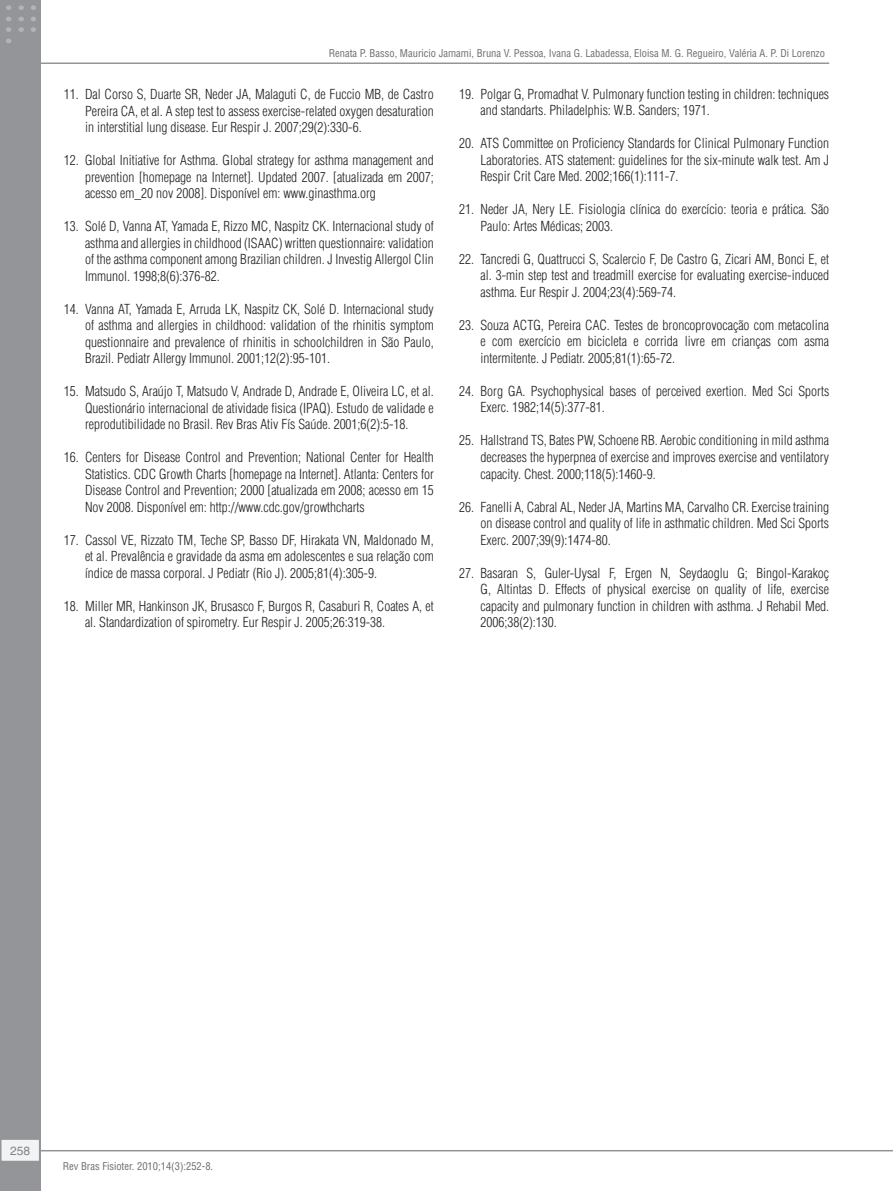
<style>
.page{position:relative;width:893px;height:1191px;background:#fff}
.page>*{position:absolute;margin:0;border:0;box-sizing:border-box;transform-origin:0 0}
.t1{font:300 condensed 13.5px/16.5px "Helvetica LT Std";color:#231f20;text-align:justify}
.t2{font:12px "Helvetica LT Std";color:#808285}
.t3{font:condensed 10.5px "Helvetica LT Std";color:#6c6d70}
</style>
<div class="page">
<hr style="left:14px;top:1150px;width:879px;height:1px;background:#939598">
<hr style="left:13px;top:62px;width:816px;height:2px;background:#939598">
<div style="left:0;top:0;width:40px;height:1191px;background:#939598"></div>
<div style="left:1px;top:1139px;width:39px;height:22px;background:#f2f3f4"></div>
<div style="left:0;top:1138px;width:40px;height:24px;border:2px solid #939598"></div>
<svg style="left:6px;top:39px;width:5px;height:4px"></svg>
<svg style="left:6px;top:27px;width:5px;height:5px"></svg>
<svg style="left:6px;top:17px;width:5px;height:4px"></svg>
<svg style="left:6px;top:5px;width:5px;height:5px"></svg>
<svg style="left:19px;top:27px;width:5px;height:5px"></svg>
<svg style="left:19px;top:17px;width:5px;height:4px"></svg>
<svg style="left:19px;top:5px;width:5px;height:5px"></svg>
<svg style="left:31px;top:27px;width:5px;height:5px"></svg>
<svg style="left:31px;top:17px;width:5px;height:4px"></svg>
<svg style="left:31px;top:5px;width:5px;height:5px"></svg>
<p class="t3" style="left:329px;top:46px;width:498px">Renata P. Basso, Mauricio Jamami, Bruna V. Pessoa, Ivana G. Labadessa, Eloisa M. G. Regueiro, Valéria A. P. Di Lorenzo</p>
<p class="t1" style="left:85px;top:86px;width:350px;text-indent:-21px">11. Dal Corso S, Duarte SR, Neder JA, Malaguti C, de Fuccio MB, de Castro Pereira CA, et al. A step test to assess exercise-related oxygen desaturation in interstitial lung disease. Eur Respir J. 2007;29(2):330-6.</p>
<p class="t1" style="left:85px;top:152px;width:350px;text-indent:-21px">12. Global Initiative for Asthma. Global strategy for asthma management and prevention [homepage na Internet]. Updated 2007. [atualizada em 2007; acesso em_20 nov 2008]. Disponível em: www.ginasthma.org</p>
<p class="t1" style="left:85px;top:218px;width:350px;text-indent:-21px">13. Solé D, Vanna AT, Yamada E, Rizzo MC, Naspitz CK. Internacional study of asthma and allergies in childhood (ISAAC) written questionnaire: validation of the asthma component among Brazilian children. J Investig Allergol Clin Immunol. 1998;8(6):376-82.</p>
<p class="t1" style="left:85px;top:300px;width:350px;text-indent:-21px">14. Vanna AT, Yamada E, Arruda LK, Naspitz CK, Solé D. Internacional study of asthma and allergies in childhood: validation of the rhinitis symptom questionnaire and prevalence of rhinitis in schoolchildren in São Paulo, Brazil. Pediatr Allergy Immunol. 2001;12(2):95-101.</p>
<p class="t1" style="left:85px;top:383px;width:350px;text-indent:-21px">15. Matsudo S, Araújo T, Matsudo V, Andrade D, Andrade E, Oliveira LC, et al.<br>Questionário internacional de atividade fisica (IPAQ). Estudo de validade e reprodutibilidade no Brasil. Rev Bras Ativ Fís Saúde. 2001;6(2):5-18.</p>
<p class="t1" style="left:85px;top:449px;width:350px;text-indent:-21px">16. Centers for Disease Control and Prevention; National Center for Health Statistics. CDC Growth Charts [homepage na Internet]. Atlanta: Centers for Disease Control and Prevention; 2000 [atualizada em 2008; acesso em 15<br>Nov 2008. Disponível em: http://www.cdc.gov/growthcharts</p>
<p class="t1" style="left:85px;top:531px;width:350px;text-indent:-21px">17. Cassol VE, Rizzato TM, Teche SP, Basso DF, Hirakata VN, Maldonado M, et al. Prevalência e gravidade da asma em adolescentes e sua relação com índice de massa corporal. J Pediatr (Rio J). 2005;81(4):305-9.</p>
<p class="t1" style="left:85px;top:597px;width:350px;text-indent:-21px">18. Miller MR, Hankinson JK, Brusasco F, Burgos R, Casaburi R, Coates A, et al. Standardization of spirometry. Eur Respir J. 2005;26:319-38.</p>
<p class="t1" style="left:480px;top:86px;width:350px;text-indent:-21px">19. Polgar G, Promadhat V. Pulmonary function testing in children: techniques and standarts. Philadelphis: W.B. Sanders; 1971.</p>
<p class="t1" style="left:480px;top:135px;width:350px;text-indent:-21px">20. ATS Committee on Proficiency Standards for Clinical Pulmonary Function Laboratories. ATS statement: guidelines for the six-minute walk test. Am J Respir Crit Care Med. 2002;166(1):111-7.</p>
<p class="t1" style="left:480px;top:201px;width:350px;text-indent:-21px">21. Neder JA, Nery LE. Fisiologia clínica do exercício: teoria e prática. São<br>Paulo: Artes Médicas; 2003.</p>
<p class="t1" style="left:480px;top:251px;width:350px;text-indent:-21px">22. Tancredi G, Quattrucci S, Scalercio F, De Castro G, Zicari AM, Bonci E, et al. 3-min step test and treadmill exercise for evaluating exercise-induced asthma. Eur Respir J. 2004;23(4):569-74.</p>
<p class="t1" style="left:480px;top:317px;width:350px;text-indent:-21px">23. Souza ACTG, Pereira CAC. Testes de broncoprovocação com metacolina e com exercício em bicicleta e corrida livre em crianças com asma intermitente. J Pediatr. 2005;81(1):65-72.</p>
<p class="t1" style="left:480px;top:383px;width:350px;text-indent:-21px">24. Borg GA. Psychophysical bases of perceived exertion. Med Sci Sports<br>Exerc. 1982;14(5):377-81.</p>
<p class="t1" style="left:480px;top:432px;width:350px;text-indent:-21px">25. Hallstrand TS, Bates PW, Schoene RB. Aerobic conditioning in mild asthma decreases the hyperpnea of exercise and improves exercise and ventilatory capacity. Chest. 2000;118(5):1460-9.</p>
<p class="t1" style="left:480px;top:498px;width:350px;text-indent:-21px">26. Fanelli A, Cabral AL, Neder JA, Martins MA, Carvalho CR. Exercise training on disease control and quality of life in asthmatic children. Med Sci Sports Exerc. 2007;39(9):1474-80.</p>
<p class="t1" style="left:480px;top:564px;width:350px;text-indent:-21px">27. Basaran S, Guler-Uysal F, Ergen N, Seydaoglu G; Bingol-Karakoç G, Altintas D. Effects of physical exercise on quality of life, exercise capacity and pulmonary function in children with asthma. J Rehabil Med.<br>2006;38(2):130.</p>
<p class="t2" style="left:10px;top:1143px;width:22px">258</p>
<p class="t3" style="left:63px;top:1160px;width:152px">Rev Bras Fisioter. 2010;14(3):252-8.</p>
</div>
